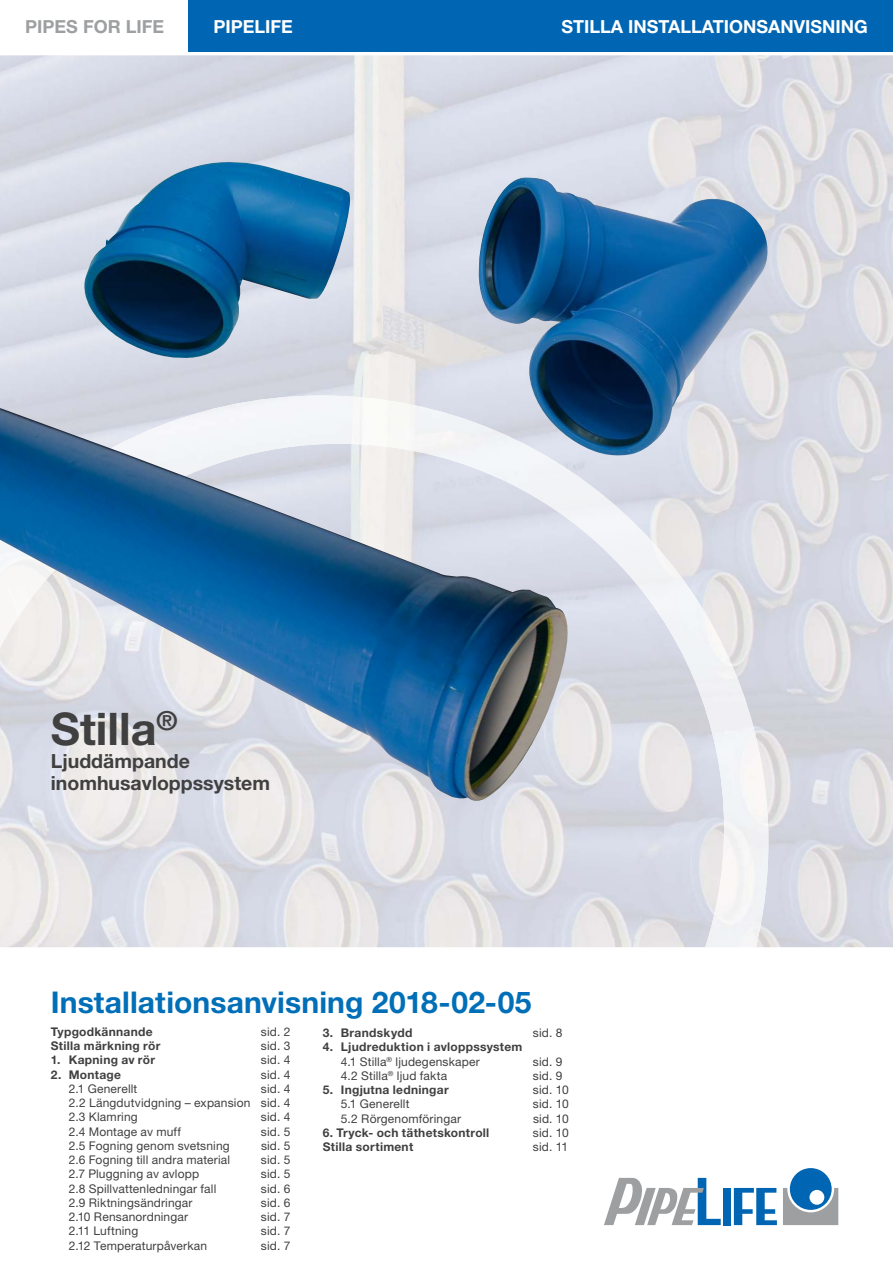
<style>
.page{position:relative;width:893px;height:1263px;background:#fff}
.page>*{position:absolute;margin:0;border:0;box-sizing:border-box;transform-origin:0 0}
.t1{font:700 45px "Helvetica Neue";color:#404041}
.t2{font:700 30px "Helvetica Neue";letter-spacing:.005em;color:#006fb8}
.t3{font:700 19.5px/22.5px "Helvetica Neue";color:#404041}
.t4{font:700 18px "Helvetica Neue";color:#fff}
.t5{font:700 18px "Helvetica Neue";color:#9d9fa1}
.t6{font:12px/14.2px "Helvetica Neue";letter-spacing:.015em;color:#404041;text-align:justify}
.t7{font:700 12px/14.2px "Helvetica Neue";letter-spacing:.02em;color:#404041}
.s1{font-weight:400}
</style>
<div class="page">
<div style="left:188px;top:0;width:704px;height:51px;background:#0066b3"></div>
<div style="left:722px;top:1188px;width:8px;height:37px;background:#0066b3"></div>
<svg style="left:733px;top:1188px;width:43px;height:37px"></svg>
<svg style="left:783px;top:1168px;width:55px;height:57px"></svg>
<svg style="left:604px;top:1178px;width:116px;height:47px"></svg>
<img style="left:427px;top:55px;width:465px;height:389px">
<img style="left:102px;top:55px;width:325px;height:311px">
<img style="left:379px;top:444px;width:513px;height:424px">
<img style="left:0;top:807px;width:38px;height:140px">
<img style="left:38px;top:807px;width:341px;height:140px">
<img style="left:363px;top:868px;width:529px;height:79px">
<img style="left:361px;top:920px;width:340px;height:27px">
<img style="left:580px;top:457px;width:58px;height:91px">
<img style="left:623px;top:517px;width:64px;height:133px">
<img style="left:667px;top:573px;width:69px;height:220px">
<img style="left:595px;top:545px;width:36px;height:34px">
<img style="left:709px;top:653px;width:59px;height:294px">
<img style="left:701px;top:919px;width:11px;height:28px">
<img style="left:0;top:366px;width:580px;height:441px">
<img style="left:477px;top:176px;width:292px;height:281px">
<img style="left:83px;top:161px;width:267px;height:198px">
<h3 class="t5" style="left:25px;top:20px;width:140px">PIPES FOR LIFE</h3>
<h3 class="t4" style="left:213px;top:20px;width:81px">PIPELIFE</h3>
<h3 class="t4" style="left:561px;top:20px;width:308px">STILLA INSTALLATIONSANVISNING</h3>
<h1 class="t1" style="left:51px;top:713px;width:128px">Stilla<sup>®</sup></h1>
<h3 class="t3" style="left:51px;top:751px;width:221px">Ljuddämpande inomhusavloppssystem</h3>
<h2 class="t2" style="left:51px;top:992px;width:482px">Installationsanvisning 2018-02-05</h2>
<p class="t7" style="left:51px;top:1026px;width:103px">Typgodkännande</p>
<p class="t6" style="left:261px;top:1026px;width:31px">sid. 2</p>
<p class="t7" style="left:51px;top:1040px;width:111px">Stilla märkning rör</p>
<p class="t6" style="left:261px;top:1040px;width:31px">sid. 3</p>
<p class="t7" style="left:51px;top:1054px;width:106px">1. Kapning av rör</p>
<p class="t6" style="left:261px;top:1054px;width:31px">sid. 4</p>
<p class="t7" style="left:51px;top:1068px;width:72px">2. Montage</p>
<p class="t6" style="left:261px;top:1068px;width:31px">sid. 4</p>
<p class="t6" style="left:69px;top:1083px;width:70px">2.1 Generellt</p>
<p class="t7" style="left:323px;top:1027px;width:91px">3. Brandskydd</p>
<p class="t6" style="left:533px;top:1027px;width:31px">sid. 8</p>
<p class="t7" style="left:341px;top:1041px;width:183px;text-indent:-18px">4. Ljudreduktion i avloppssystem<br><span class="s1">4.1 Stilla</span><sup>®</sup> <span class="s1">ljudegenskaper</span></p>
<p class="t6" style="left:533px;top:1055px;width:31px">sid. 9</p>
<p class="t6" style="left:341px;top:1070px;width:108px">4.2 Stilla<sup>®</sup> ljud fakta</p>
<p class="t6" style="left:533px;top:1070px;width:31px">sid. 9</p>
<p class="t7" style="left:323px;top:1084px;width:127px">5. Ingjutna ledningar</p>
<p class="t6" style="left:533px;top:1084px;width:37px">sid. 10</p>
<p class="t6" style="left:341px;top:1098px;width:70px">5.1 Generellt</p>
<p class="t6" style="left:533px;top:1098px;width:37px">sid. 10</p>
<p class="t6" style="left:341px;top:1112px;width:122px">5.2 Rörgenomföringar</p>
<p class="t6" style="left:533px;top:1112px;width:37px">sid. 10</p>
<p class="t7" style="left:323px;top:1127px;width:168px">6. Tryck- och täthetskontroll</p>
<p class="t6" style="left:533px;top:1127px;width:37px">sid. 10</p>
<p class="t7" style="left:323px;top:1141px;width:92px">Stilla sortiment</p>
<p class="t6" style="left:533px;top:1141px;width:37px">sid. 11</p>
<p class="t6" style="left:69px;top:1083px;width:223px;text-indent:192px">sid. 4<br>2.2 Längdutvidgning – expansion sid. 4<br>2.3 Klamring</p>
<p class="t6" style="left:261px;top:1111px;width:31px">sid. 4</p>
<p class="t6" style="left:69px;top:1125px;width:114px">2.4 Montage av muff</p>
<p class="t6" style="left:261px;top:1125px;width:31px">sid. 5</p>
<p class="t6" style="left:69px;top:1140px;width:162px">2.5 Fogning genom svetsning</p>
<p class="t6" style="left:261px;top:1140px;width:31px">sid. 5</p>
<p class="t6" style="left:69px;top:1154px;width:163px">2.6 Fogning till andra material</p>
<p class="t6" style="left:261px;top:1154px;width:31px">sid. 5</p>
<p class="t6" style="left:69px;top:1168px;width:132px">2.7 Pluggning av avlopp</p>
<p class="t6" style="left:261px;top:1168px;width:31px">sid. 5</p>
<p class="t6" style="left:69px;top:1182px;width:149px">2.8 Spillvattenledningar fall</p>
<p class="t6" style="left:261px;top:1182px;width:31px">sid. 6</p>
<p class="t6" style="left:69px;top:1197px;width:125px">2.9 Riktningsändringar</p>
<p class="t6" style="left:261px;top:1197px;width:31px">sid. 6</p>
<p class="t6" style="left:69px;top:1211px;width:121px">2.10 Rensanordningar</p>
<p class="t6" style="left:261px;top:1211px;width:31px">sid. 7</p>
<p class="t6" style="left:69px;top:1225px;width:71px">2.11 Luftning</p>
<p class="t6" style="left:261px;top:1225px;width:31px">sid. 7</p>
<p class="t6" style="left:69px;top:1239px;width:140px">2.12 Temperaturpåverkan</p>
<p class="t6" style="left:261px;top:1239px;width:31px">sid. 7</p>
</div>
